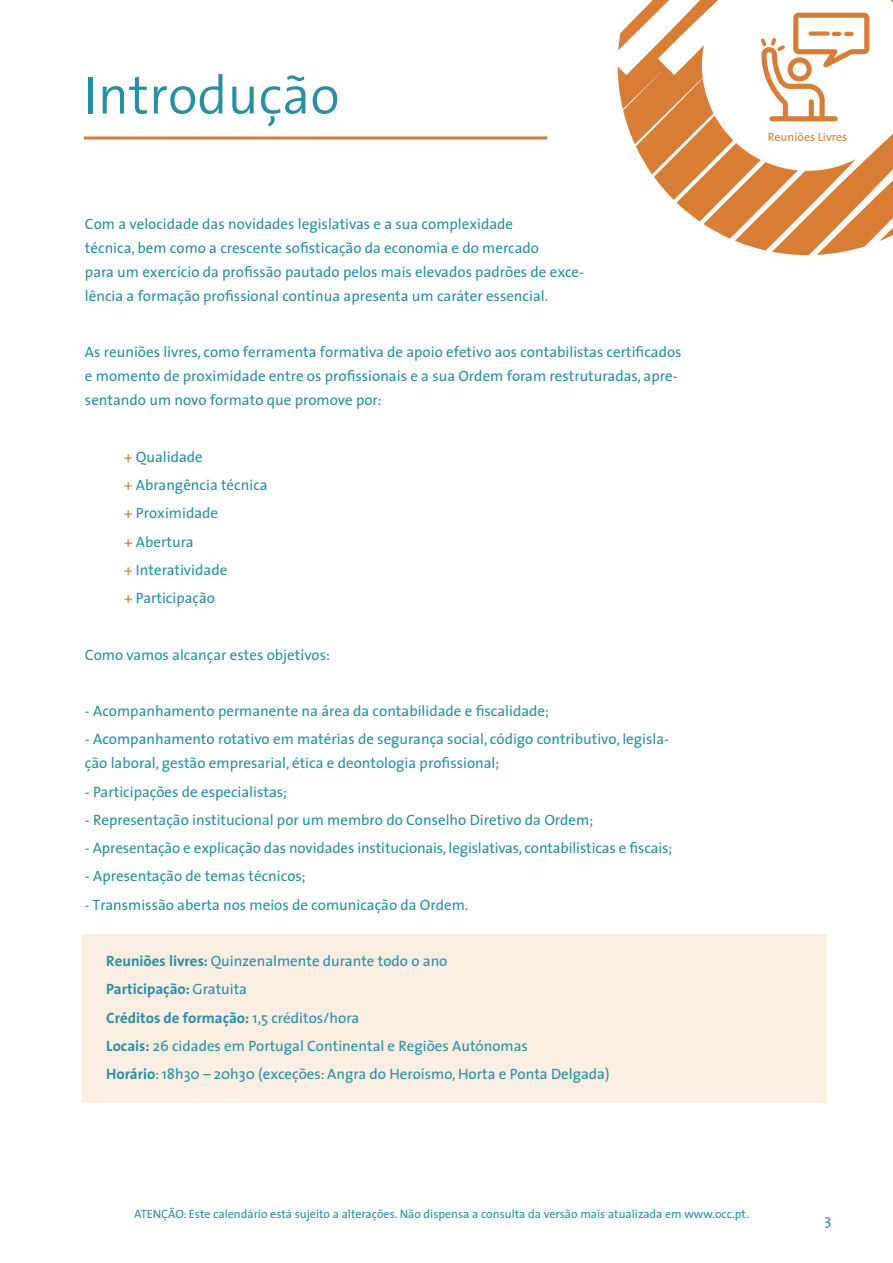
<style>
.page{position:relative;width:893px;height:1263px;background:#fff}
.page>*{position:absolute;margin:0;border:0;box-sizing:border-box;transform-origin:0 0}
.Titu{font:300 54px "The Sans";color:#298ea4}
.t1{font:15px/24px "The Sans";color:#298ea4}
.t2{font:700 15px "The Sans";color:#298ea4}
.t3{font:12px "The Sans";color:#298ea4}
.t4{font:12px "The Sans";color:#d87d35}
.s1{color:#d87d35}
.s2{font-weight:700}
.s3{font-weight:400}
</style>
<div class="page">
<div style="left:82px;top:934px;width:744px;height:169px;background:#faeee3"></div>
<hr style="left:84px;top:137px;width:463px;height:3px;background:#d87d35">
<svg style="left:618px;top:0;width:275px;height:255px"></svg>
<p class="Titu" style="left:84px;top:50px;width:257px">Introdução</p>
<p class="t1" style="left:85px;top:211px;width:501px">Com a velocidade das novidades legislativas e a sua complexidade<br>técnica, bem como a crescente sofisticação da economia e do mercado<br>para um exercício da profissão pautado pelos mais elevados padrões de exce&shy;lência a formação profissional contínua apresenta um caráter essencial.</p>
<p class="t1" style="left:85px;top:340px;width:598px">As reuniões livres, como ferramenta formativa de apoio efetivo aos contabilistas certificados e momento de proximidade entre os profissionais e a sua Ordem foram restruturadas, apre&shy;sentando um novo formato que promove por:</p>
<p class="t1" style="left:124px;top:444px;width:80px"><span class="s1">+</span> Qualidade</p>
<p class="t1" style="left:124px;top:472px;width:145px"><span class="s1">+</span> Abrangência técnica</p>
<p class="t1" style="left:124px;top:501px;width:95px"><span class="s1">+</span> Proximidade</p>
<p class="t1" style="left:124px;top:529px;width:71px"><span class="s1">+</span> Abertura</p>
<p class="t1" style="left:124px;top:557px;width:105px"><span class="s1">+</span> Interatividade</p>
<p class="t1" style="left:124px;top:585px;width:92px"><span class="s1">+</span> Participação</p>
<p class="t1" style="left:85px;top:642px;width:247px">Como vamos alcançar estes objetivos:</p>
<p class="t1" style="left:85px;top:698px;width:466px">- Acompanhamento permanente na área da contabilidade e fiscalidade;</p>
<p class="t1" style="left:85px;top:727px;width:586px">- Acompanhamento rotativo em matérias de segurança social, código contributivo, legisla&shy;ção laboral, gestão empresarial, ética e deontologia profissional;</p>
<p class="t1" style="left:85px;top:779px;width:204px">- Participações de especialistas;</p>
<p class="t1" style="left:85px;top:807px;width:510px">- Representação institucional por um membro do Conselho Diretivo da Ordem;</p>
<p class="t1" style="left:85px;top:835px;width:589px">- Apresentação e explicação das novidades institucionais, legislativas, contabilísticas e fiscais;</p>
<p class="t1" style="left:85px;top:864px;width:222px">- Apresentação de temas técnicos;</p>
<p class="t1" style="left:85px;top:892px;width:385px">- Transmissão aberta nos meios de comunicação da Ordem.</p>
<p class="t1" style="left:106px;top:948px;width:343px"><span class="s2">Reuniões livres:</span> Quinzenalmente durante todo o ano</p>
<p class="t2" style="left:106px;top:977px;width:142px">Participação: <span class="s3">Gratuita</span></p>
<p class="t2" style="left:106px;top:1005px;width:254px">Créditos de formação: <span class="s3">1,5 créditos/hora</span></p>
<p class="t1" style="left:106px;top:1033px;width:423px"><span class="s2">Locais:</span> 26 cidades em Portugal Continental e Regiões Autónomas</p>
<p class="t1" style="left:106px;top:1061px;width:505px"><span class="s2">Horário</span>: 18h30 – 20h30 (exceções: Angra do Heroísmo, Horta e Ponta Delgada)</p>
<p class="t4" style="left:768px;top:127px;width:81px">Reuniões Livres</p>
<p class="t3" style="left:134px;top:1204px;width:616px">ATENÇÃO: Este calendário está sujeito a alterações. Não dispensa a consulta da versão mais atualizada em www.occ.pt.</p>
<p class="t1" style="left:824px;top:1208px;width:8px">3</p>
</div>
